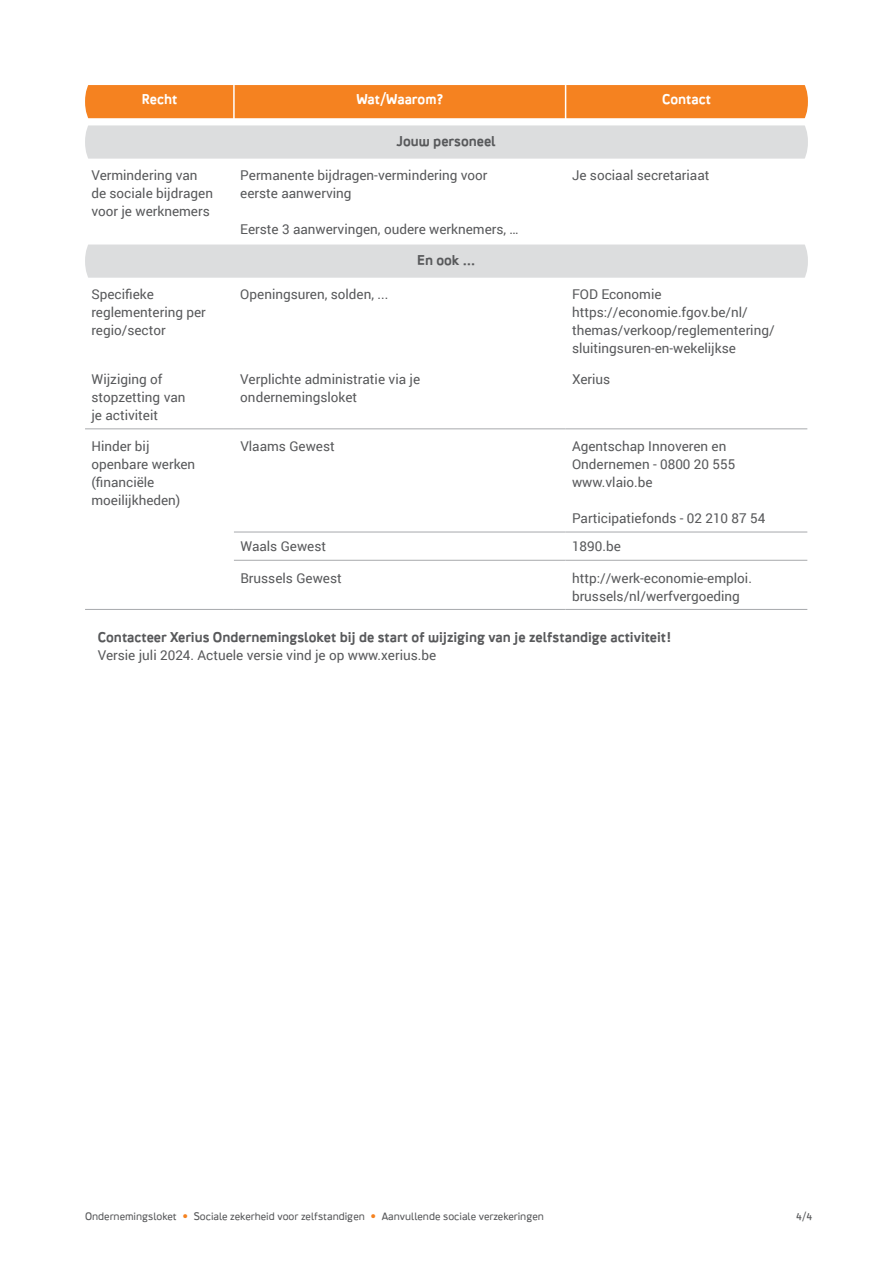
<style>
.page{position:relative;width:893px;height:1263px;background:#fff}
.page>*{position:absolute;margin:0;border:0;box-sizing:border-box;transform-origin:0 0}
.t1{font:13.5px/18px "Roboto";color:#58595b}
.t2{font:13.5px "Crank 8 Plus Two";color:#58595b}
.t3{font:13.5px "Crank 8 Plus Two";color:#fff}
.t4{font:10.5px "Crank 8 Minus One";color:#58595b}
.t5{font:9.75px "Crank 8";color:#58595b}
.s1{font-size:19.5px;color:#f58220}
</style>
<div class="page">
<div style="left:85px;top:244px;width:723px;height:34px;background:#dcddde"></div>
<div style="left:85px;top:85px;width:723px;height:33px;background:#f58220"></div>
<div style="left:85px;top:125px;width:723px;height:34px;background:#dcddde"></div>
<hr style="left:85px;top:609px;width:149px;height:1px;background:#a7a9ac">
<hr style="left:234px;top:609px;width:332px;height:1px;background:#a7a9ac">
<hr style="left:566px;top:609px;width:241px;height:1px;background:#a7a9ac">
<hr style="left:85px;top:428px;width:149px;height:1px;background:#a7a9ac">
<hr style="left:234px;top:428px;width:332px;height:1px;background:#a7a9ac">
<hr style="left:566px;top:428px;width:241px;height:1px;background:#a7a9ac">
<hr style="left:234px;top:532px;width:332px;height:1px;background:#a7a9ac">
<hr style="left:234px;top:560px;width:332px;height:1px;background:#a7a9ac">
<hr style="left:566px;top:532px;width:241px;height:1px;background:#a7a9ac">
<hr style="left:566px;top:560px;width:241px;height:1px;background:#a7a9ac">
<hr style="left:233px;top:85px;width:2px;height:38px;background:#fff">
<hr style="left:565px;top:85px;width:1px;height:38px;background:#fff">
<p class="t3" style="left:142px;top:91px;width:37px">Recht</p>
<p class="t3" style="left:356px;top:91px;width:88px">Wat/Waarom?</p>
<p class="t3" style="left:662px;top:91px;width:50px">Contact</p>
<p class="t2" style="left:397px;top:132px;width:101px">Jouw personeel</p>
<p class="t1" style="left:91px;top:166px;width:123px">Vermindering van de sociale bijdragen voor je werknemers</p>
<p class="t1" style="left:240px;top:166px;width:249px">Permanente bijdragen-vermindering voor eerste aanwerving</p>
<p class="t1" style="left:240px;top:220px;width:280px">Eerste 3 aanwervingen, oudere werknemers, …</p>
<p class="t1" style="left:572px;top:166px;width:139px">Je sociaal secretariaat</p>
<p class="t2" style="left:417px;top:251px;width:60px">En ook …</p>
<p class="t1" style="left:91px;top:285px;width:116px">Specifieke reglementering per regio/sector</p>
<p class="t1" style="left:240px;top:285px;width:149px">Openingsuren, solden, ...</p>
<p class="t1" style="left:572px;top:285px;width:204px">FOD Economie https://economie.fgov.be/nl/ themas/verkoop/reglementering/ sluitingsuren-en-wekelijkse</p>
<p class="t1" style="left:91px;top:370px;width:96px">Wijziging of stopzetting van je activiteit</p>
<p class="t1" style="left:240px;top:370px;width:181px">Verplichte administratie via je ondernemingsloket</p>
<p class="t1" style="left:572px;top:370px;width:40px">Xerius</p>
<p class="t1" style="left:91px;top:437px;width:105px">Hinder bij openbare werken (financiële moeilijkheden)</p>
<p class="t1" style="left:240px;top:437px;width:96px">Vlaams Gewest</p>
<p class="t1" style="left:572px;top:437px;width:165px">Agentschap Innoveren en<br>Ondernemen - 0800 20 555 www.vlaio.be</p>
<p class="t1" style="left:572px;top:509px;width:195px">Participatiefonds - 02 210 87 54</p>
<p class="t1" style="left:240px;top:536px;width:87px">Waals Gewest</p>
<p class="t1" style="left:572px;top:536px;width:50px">1890.be</p>
<p class="t1" style="left:240px;top:568px;width:103px">Brussels Gewest</p>
<p class="t1" style="left:572px;top:568px;width:181px">http://werk-economie-emploi. brussels/nl/werfvergoeding</p>
<p class="t2" style="left:98px;top:629px;width:575px">Contacteer Xerius Ondernemingsloket bij de start of wijziging van je zelfstandige activiteit!</p>
<p class="t1" style="left:98px;top:646px;width:340px">Versie juli 2024. Actuele versie vind je op www.xerius.be</p>
<p class="t4" style="left:85px;top:1210px;width:460px">Ondernemingsloket <span class="s1">•</span> Sociale zekerheid voor zelfstandigen <span class="s1">•</span> Aanvullende sociale verzekeringen</p>
<p class="t5" style="left:796px;top:1211px;width:17px">4/4</p>
</div>
